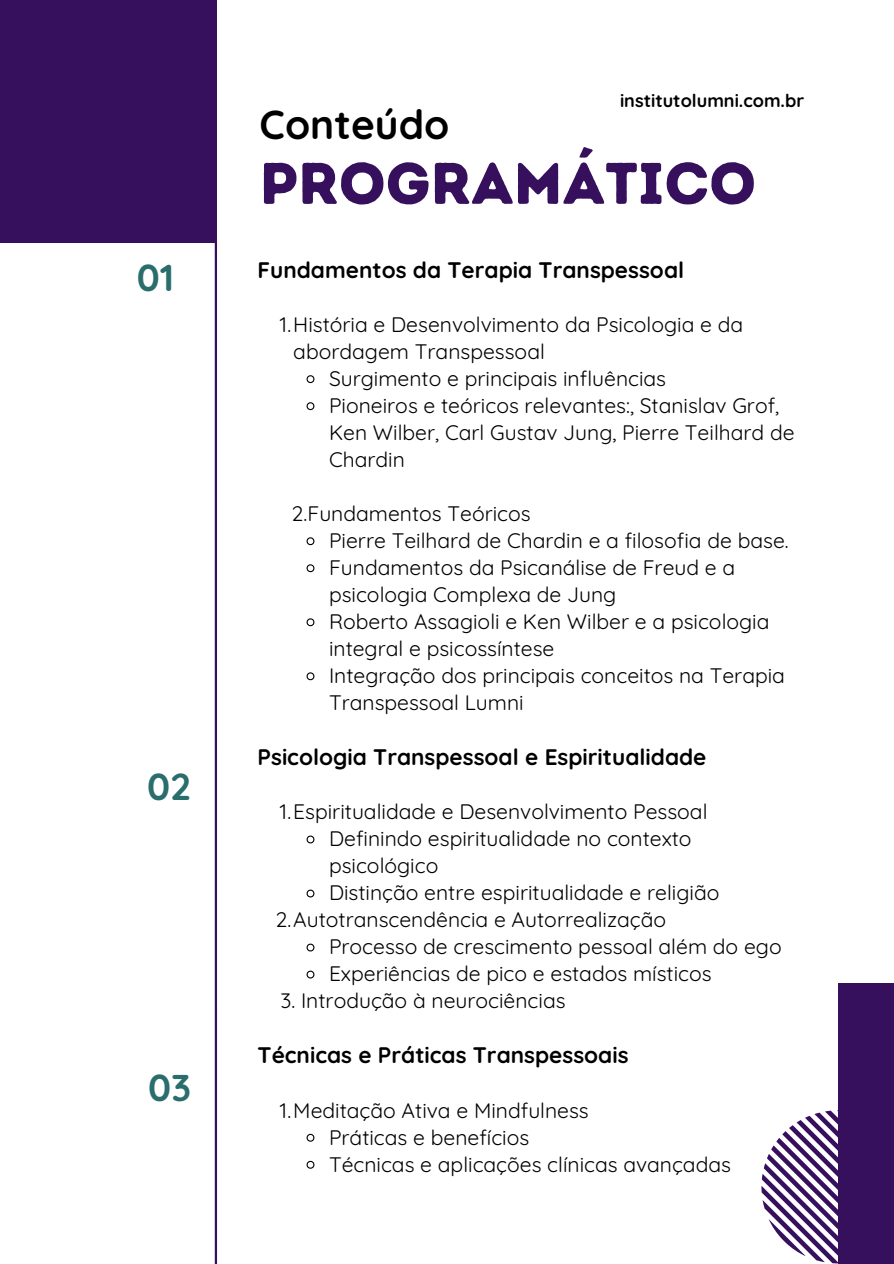
<style>
.page{position:relative;width:894px;height:1264px;background:#fff}
.page>*{position:absolute;margin:0;border:0;box-sizing:border-box;transform-origin:0 0}
.t1{font:58.5px "Intro Rust Base";color:#37105d}
.t2{font:700 40.5px "Quicksand";color:#000}
.t3{font:700 37.5px "Quicksand";color:#2a6d6d}
.t4{font:700 22.5px "Quicksand";color:#000}
.t5{font:21px/27px "Quicksand";color:#000}
.t6{font:700 18px "Quicksand";color:#000}
</style>
<div class="page">
<div style="left:0;top:0;width:217px;height:242px;background:#37105d"></div>
<div style="left:837px;top:983px;width:56px;height:280px;background:#37105d"></div>
<svg style="left:761px;top:1110px;width:77px;height:153px"></svg>
<svg style="left:306px;top:375px;width:9px;height:9px"></svg>
<svg style="left:306px;top:402px;width:9px;height:9px"></svg>
<svg style="left:306px;top:537px;width:9px;height:9px"></svg>
<svg style="left:306px;top:564px;width:9px;height:9px"></svg>
<svg style="left:306px;top:618px;width:9px;height:9px"></svg>
<svg style="left:306px;top:672px;width:9px;height:9px"></svg>
<svg style="left:306px;top:835px;width:9px;height:9px"></svg>
<svg style="left:306px;top:889px;width:9px;height:9px"></svg>
<svg style="left:306px;top:943px;width:9px;height:9px"></svg>
<svg style="left:306px;top:970px;width:9px;height:9px"></svg>
<svg style="left:306px;top:1133px;width:9px;height:9px"></svg>
<svg style="left:306px;top:1160px;width:9px;height:9px"></svg>
<hr style="left:215px;top:242px;width:2px;height:1021px;background:#37105d">
<p class="t3" style="left:137px;top:253px;width:39px">01</p>
<p class="t3" style="left:147px;top:763px;width:46px">02</p>
<h2 class="t3" style="left:148px;top:1063px;width:45px">03</h2>
<p class="t6" style="left:620px;top:89px;width:186px">institutolumni.com.br</p>
<p class="t2" style="left:259px;top:99px;width:191px">Conteúdo</p>
<p class="t1" style="left:259px;top:148px;width:498px">PROGRAMÁTICO</p>
<h1 class="t4" style="left:257px;top:255px;width:428px">Fundamentos da Terapia Transpessoal</h1>
<h3 class="t5" style="left:293px;top:310px;width:451px;text-indent:-14px">1.História e Desenvolvimento da Psicologia e da abordagem Transpessoal</h3>
<p class="t5" style="left:329px;top:364px;width:338px">Surgimento e principais influências</p>
<p class="t5" style="left:329px;top:391px;width:467px">Pioneiros e teóricos relevantes:, Stanislav Grof,<br>Ken Wilber, Carl Gustav Jung, Pierre Teilhard de<br>Chardin</p>
<p class="t5" style="left:292px;top:499px;width:240px">2.Fundamentos Teóricos</p>
<h4 class="t5" style="left:329px;top:526px;width:461px">Pierre Teilhard de Chardin e a filosofia de base.</h4>
<p class="t5" style="left:329px;top:553px;width:407px">Fundamentos da Psicanálise de Freud e a psicologia Complexa de Jung</p>
<p class="t5" style="left:329px;top:607px;width:442px">Roberto Assagioli e Ken Wilber e a psicologia integral e psicossíntese</p>
<p class="t5" style="left:329px;top:661px;width:457px">Integração dos principais conceitos na Terapia<br>Transpessoal Lumni</p>
<p class="t4" style="left:257px;top:742px;width:450px">Psicologia Transpessoal e Espiritualidade</p>
<h3 class="t5" style="left:279px;top:797px;width:429px">1.Espiritualidade e Desenvolvimento Pessoal</h3>
<p class="t5" style="left:329px;top:824px;width:364px">Definindo espiritualidade no contexto psicológico</p>
<p class="t5" style="left:329px;top:878px;width:392px">Distinção entre espiritualidade e religião</p>
<p class="t5" style="left:276px;top:905px;width:392px">2.Autotranscendência e Autorrealização</p>
<p class="t5" style="left:329px;top:932px;width:454px">Processo de crescimento pessoal além do ego</p>
<p class="t5" style="left:329px;top:959px;width:384px">Experiências de pico e estados místicos</p>
<p class="t5" style="left:280px;top:986px;width:286px">3. Introdução à neurociências</p>
<h4 class="t4" style="left:257px;top:1040px;width:372px">Técnicas e Práticas Transpessoais</h4>
<h3 class="t5" style="left:279px;top:1096px;width:310px">1.Meditação Ativa e Mindfulness</h3>
<p class="t5" style="left:329px;top:1123px;width:202px">Práticas e benefícios</p>
<p class="t5" style="left:329px;top:1150px;width:403px">Técnicas e aplicações clínicas avançadas</p>
</div>
